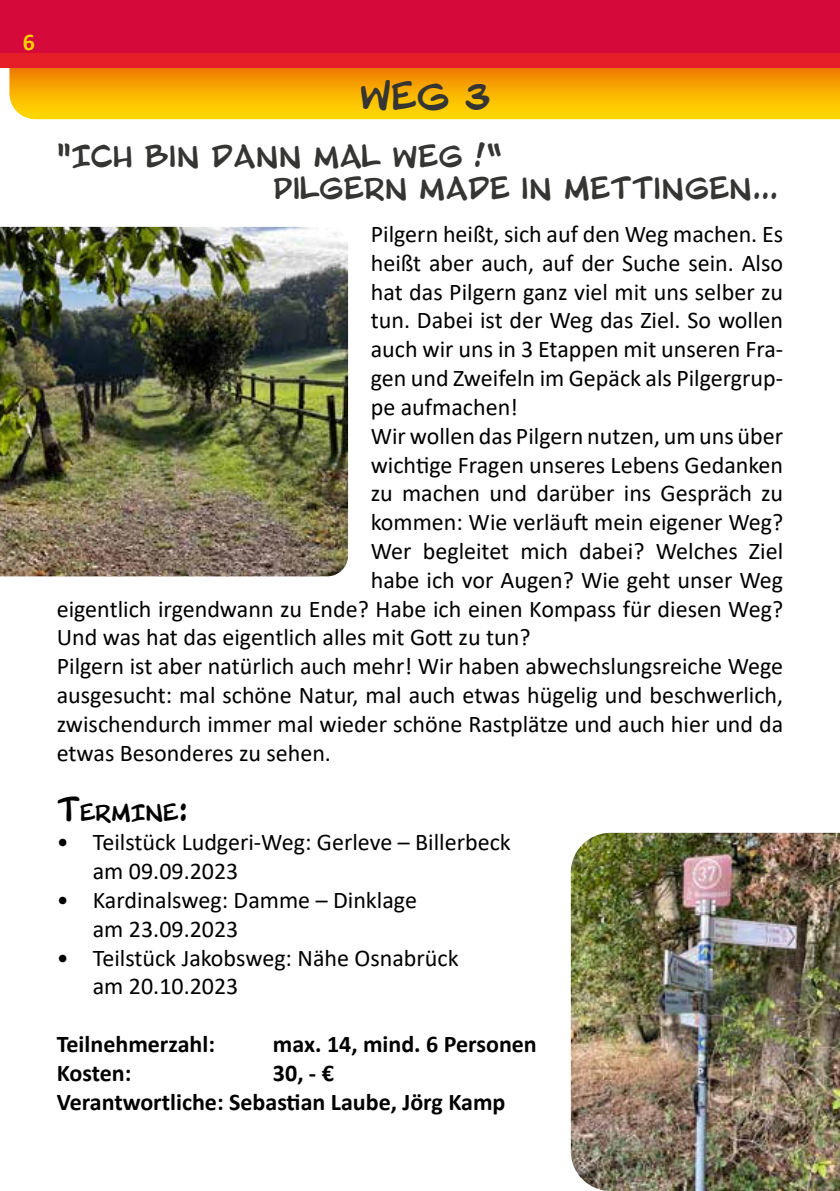
<style>
.page{position:relative;width:840px;height:1191px;background:#fff}
.page>*{position:absolute;margin:0;border:0;box-sizing:border-box;transform-origin:0 0}
.t1{font:32px "Blambot Pro BB";color:#353534}
.t2{font:26px/32px "Blambot Pro BB";color:#353534}
.t3{font:24px/28.8px "Calibri";color:#000}
.t4{font:700 24px/28.8px "Calibri";color:#000}
.t5{font:700 24px "Calibri";color:#fecf00}
.t6{font:19.6px "Blambot Pro BB";color:#000}
.s1{font-size:28px}
</style>
<div class="page">
<div style="left:0;top:0;width:839px;height:68px;background:#d50a3b"></div>
<div style="left:0;top:54px;width:839px;height:14px;background:#e51e27"></div>
<svg style="left:10px;top:68px;width:829px;height:51px;background:#f8af01"></svg>
<img style="left:0;top:227px;width:348px;height:349px">
<img style="left:570px;top:833px;width:269px;height:358px">
<p class="t5" style="left:23px;top:25px;width:14px">6</p>
<h1 class="t1" style="left:360px;top:79px;width:133px">WEG 3</h1>
<p class="t2" style="left:273px;top:141px;width:506px;text-indent:-216px">"ICH BIN DANN MAL WEG !“<br>PILGERN MADE IN METTINGEN…</p>
<p class="t3" style="left:370px;top:219px;width:413px">Pilgern heißt, sich auf den Weg machen. Es</p>
<p class="t3" style="left:370px;top:248px;width:413px">heißt aber auch, auf der Suche sein. Also</p>
<p class="t3" style="left:370px;top:277px;width:413px">hat das Pilgern ganz viel mit uns selber zu</p>
<p class="t3" style="left:370px;top:305px;width:413px">tun. Dabei ist der Weg das Ziel. So wollen</p>
<p class="t3" style="left:370px;top:334px;width:413px">auch wir uns in 3 Etappen mit unseren Fra-</p>
<p class="t3" style="left:370px;top:363px;width:414px">gen und Zweifeln im Gepäck als Pilgergrup-</p>
<p class="t3" style="left:370px;top:392px;width:149px">pe aufmachen!</p>
<p class="t3" style="left:370px;top:421px;width:414px">Wir wollen das Pilgern nutzen, um uns über</p>
<p class="t3" style="left:370px;top:449px;width:414px">wichtige Fragen unseres Lebens Gedanken</p>
<p class="t3" style="left:370px;top:478px;width:413px">zu machen und darüber ins Gespräch zu</p>
<p class="t3" style="left:370px;top:507px;width:414px">kommen: Wie verläuft mein eigener Weg?</p>
<p class="t3" style="left:370px;top:536px;width:413px">Wer begleitet mich dabei? Welches Ziel</p>
<p class="t3" style="left:370px;top:565px;width:414px">habe ich vor Augen? Wie geht unser Weg</p>
<p class="t3" style="left:57px;top:593px;width:727px">eigentlich irgendwann zu Ende? Habe ich einen Kompass für diesen Weg?</p>
<p class="t3" style="left:57px;top:622px;width:475px">Und was hat das eigentlich alles mit Gott zu tun?</p>
<p class="t3" style="left:57px;top:651px;width:727px">Pilgern ist aber natürlich auch mehr! Wir haben abwechslungsreiche Wege</p>
<p class="t3" style="left:57px;top:680px;width:727px">ausgesucht: mal schöne Natur, mal auch etwas hügelig und beschwerlich,</p>
<p class="t3" style="left:57px;top:709px;width:727px">zwischendurch immer mal wieder schöne Rastplätze und auch hier und da</p>
<p class="t3" style="left:57px;top:737px;width:275px">etwas Besonderes zu sehen.</p>
<p class="t6" style="left:57px;top:802px;width:132px"><span class="s1">T</span>ERMINE<span class="s1">:</span></p>
<p class="t3" style="left:93px;top:827px;width:419px;text-indent:-36px">• Teilstück Ludgeri-Weg: Gerleve – Billerbeck am 09.09.2023</p>
<p class="t3" style="left:93px;top:885px;width:325px;text-indent:-36px">• Kardinalsweg: Damme – Dinklage am 23.09.2023</p>
<p class="t3" style="left:93px;top:942px;width:367px;text-indent:-36px">• Teilstück Jakobsweg: Nähe Osnabrück am 20.10.2023</p>
<p class="t4" style="left:57px;top:1029px;width:160px">Teilnehmerzahl:</p>
<p class="t4" style="left:273px;top:1029px;width:265px">max. 14, mind. 6 Personen</p>
<p class="t4" style="left:57px;top:1058px;width:76px">Kosten:</p>
<p class="t4" style="left:57px;top:1058px;width:450px;text-indent:216px">30, - €<br>Verantwortliche: Sebastian Laube, Jörg Kamp</p>
</div>
